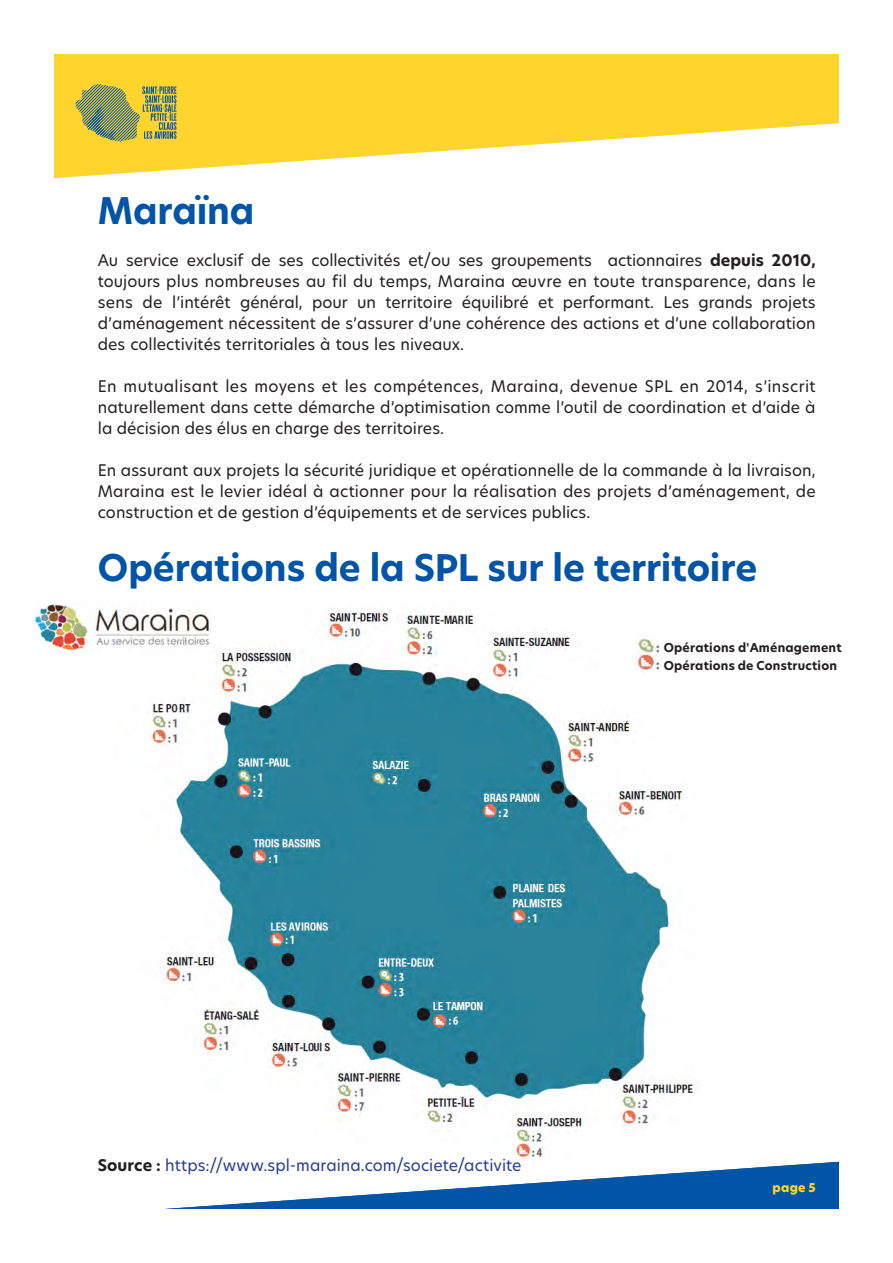
<style>
.page{position:relative;width:893px;height:1263px;background:#fff}
.page>*{position:absolute;margin:0;border:0;box-sizing:border-box;transform-origin:0 0}
.t1{font:700 36px "Hero New";letter-spacing:-.005em;color:#0154a6}
.t2{font:15.75px/21px "Hero New";color:#231f20;text-align:justify}
.t3{font:15.75px "Hero New";color:#253f8e}
.t4{font:700 12px/18px "Hero New";letter-spacing:.015em;color:#231f20}
.t5{font:800 12px "Hero New";color:#ffd42c}
.s1{font-weight:700}
.s2{font-weight:700;color:#231f20}
</style>
<div class="page">
<img style="left:147px;top:610px;width:547px;height:548px">
<img style="left:34px;top:602px;width:176px;height:50px">
<svg style="left:54px;top:54px;width:785px;height:124px;fill:#ffd42c"></svg>
<svg style="left:142px;top:86px;width:35px;height:53px;background:#9fa359"></svg>
<svg style="left:75px;top:84px;width:25px;height:43px"></svg>
<svg style="left:165px;top:1162px;width:674px;height:47px"></svg>
<img style="left:636px;top:636px;width:23px;height:38px">
<p class="t1" style="left:98px;top:187px;width:158px">Maraïna</p>
<p class="t2" style="left:98px;top:250px;width:719px">Au service exclusif de ses collectivités et/ou ses groupements actionnaires <span class="s1">depuis 2010, </span>toujours plus nombreuses au fil du temps, Maraina œuvre en toute transparence, dans le sens de l’intérêt général, pour un territoire équilibré et performant. Les grands projets d’aménagement nécessitent de s’assurer d’une cohérence des actions et d’une collaboration des collectivités territoriales à tous les niveaux.</p>
<p class="t2" style="left:98px;top:375px;width:719px">En mutualisant les moyens et les compétences, Maraina, devenue SPL en 2014, s’inscrit naturellement dans cette démarche d’optimisation comme l’outil de coordination et d’aide à la décision des élus en charge des territoires.</p>
<p class="t2" style="left:98px;top:459px;width:719px">En assurant aux projets la sécurité juridique et opérationnelle de la commande à la livraison, Maraina est le levier idéal à actionner pour la réalisation des projets d’aménagement, de construction et de gestion d’équipements et de services publics.</p>
<p class="t1" style="left:98px;top:543px;width:661px">Opérations de la SPL sur le territoire</p>
<p class="t4" style="left:664px;top:639px;width:179px">Opérations d'Aménagement<br>Opérations de Construction</p>
<p class="t3" style="left:98px;top:1154px;width:425px"><span class="s2">Source :</span> https://www.spl-maraina.com/societe/activite</p>
<p class="t5" style="left:773px;top:1179px;width:44px">page 5</p>
</div>
